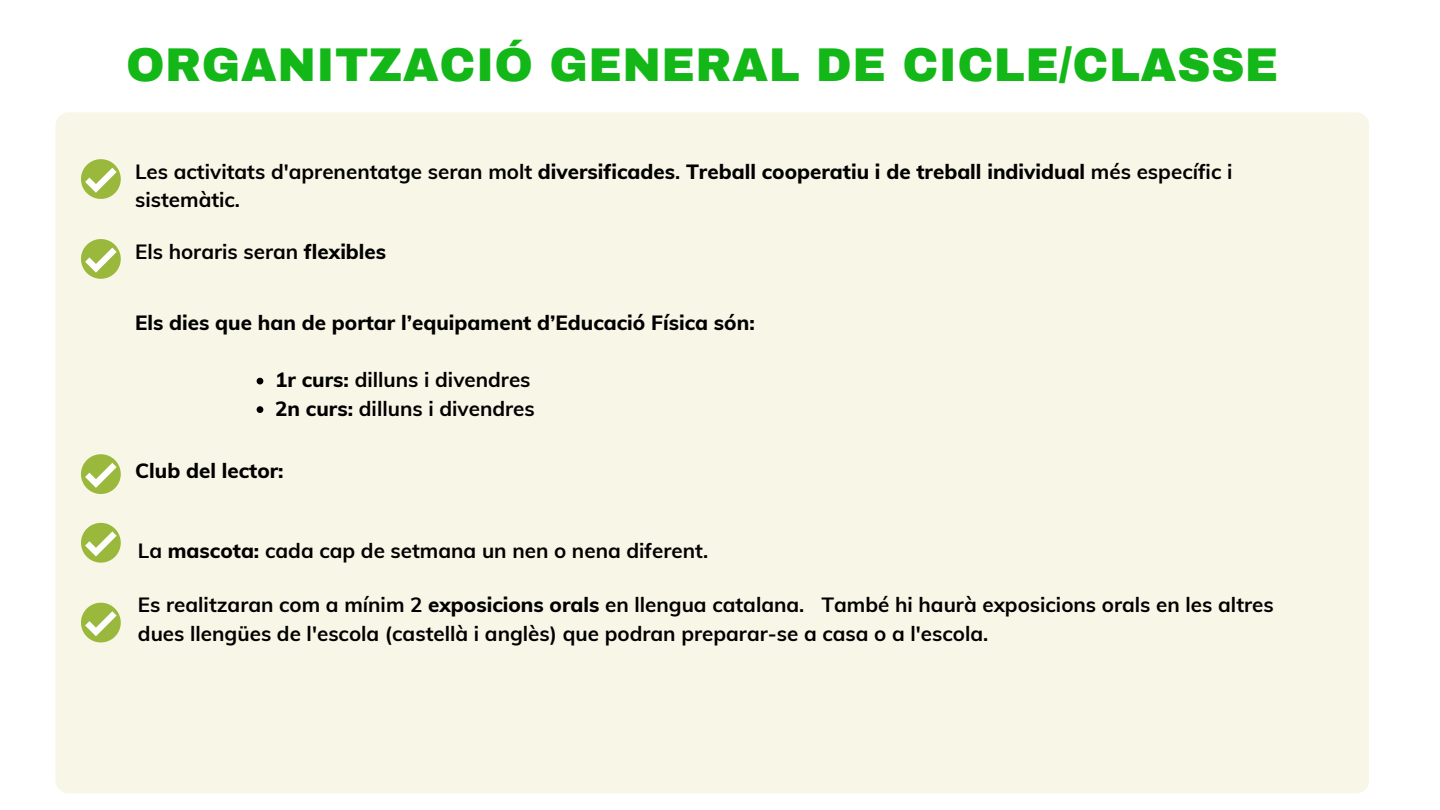
<style>
.page{position:relative;width:1440px;height:810px;background:#fff}
.page>*{position:absolute;margin:0;border:0;box-sizing:border-box;transform-origin:0 0}
.t1{font:900 46.4px "Archivo";letter-spacing:.01em;color:#13b818}
.t2{font:700 20.6px/28.5px "Muli";color:#000}
.t3{font:800 20.6px "Muli";color:#000}
.s1{font-weight:800}
</style>
<div class="page">
<div style="left:56px;top:112px;width:1313px;height:681px;background:#f8f6e6;border-radius:13px"></div>
<svg style="left:81px;top:159px;width:40px;height:40px"></svg>
<svg style="left:81px;top:239px;width:40px;height:40px"></svg>
<svg style="left:81px;top:454px;width:40px;height:40px"></svg>
<svg style="left:81px;top:523px;width:40px;height:40px"></svg>
<svg style="left:81px;top:603px;width:40px;height:39px"></svg>
<svg style="left:257px;top:378px;width:6px;height:6px"></svg>
<svg style="left:257px;top:406px;width:6px;height:7px"></svg>
<p class="t1" style="left:126px;top:40px;width:1154px">ORGANITZACIÓ GENERAL DE CICLE/CLASSE</p>
<p class="t2" style="left:135px;top:157px;width:1099px">Les activitats d'aprenentatge seran molt <span class="s1">diversificades</span>. <span class="s1">Treball cooperatiu i de treball individual</span> més específic i sistemàtic.</p>
<p class="t2" style="left:135px;top:237px;width:253px">Els horaris seran <span class="s1">flexibles</span></p>
<p class="t3" style="left:135px;top:310px;width:621px">Els dies que han de portar l’equipament d’Educació Física són:</p>
<p class="t2" style="left:275px;top:365px;width:257px"><span class="s1">1r curs:</span> dilluns i divendres</p>
<p class="t2" style="left:275px;top:394px;width:261px"><span class="s1">2n curs:</span> dilluns i divendres</p>
<p class="t3" style="left:135px;top:457px;width:150px">Club del lector:</p>
<p class="t2" style="left:138px;top:536px;width:572px">La <span class="s1">mascota:</span> cada cap de setmana un nen o nena diferent.</p>
<p class="t2" style="left:138px;top:590px;width:1137px">Es realitzaran com a mínim 2 <span class="s1">exposicions orals</span> en llengua catalana. També hi haurà exposicions orals en les altres dues llengües de l'escola (castellà i anglès) que podran preparar-se a casa o a l'escola.</p>
</div>
